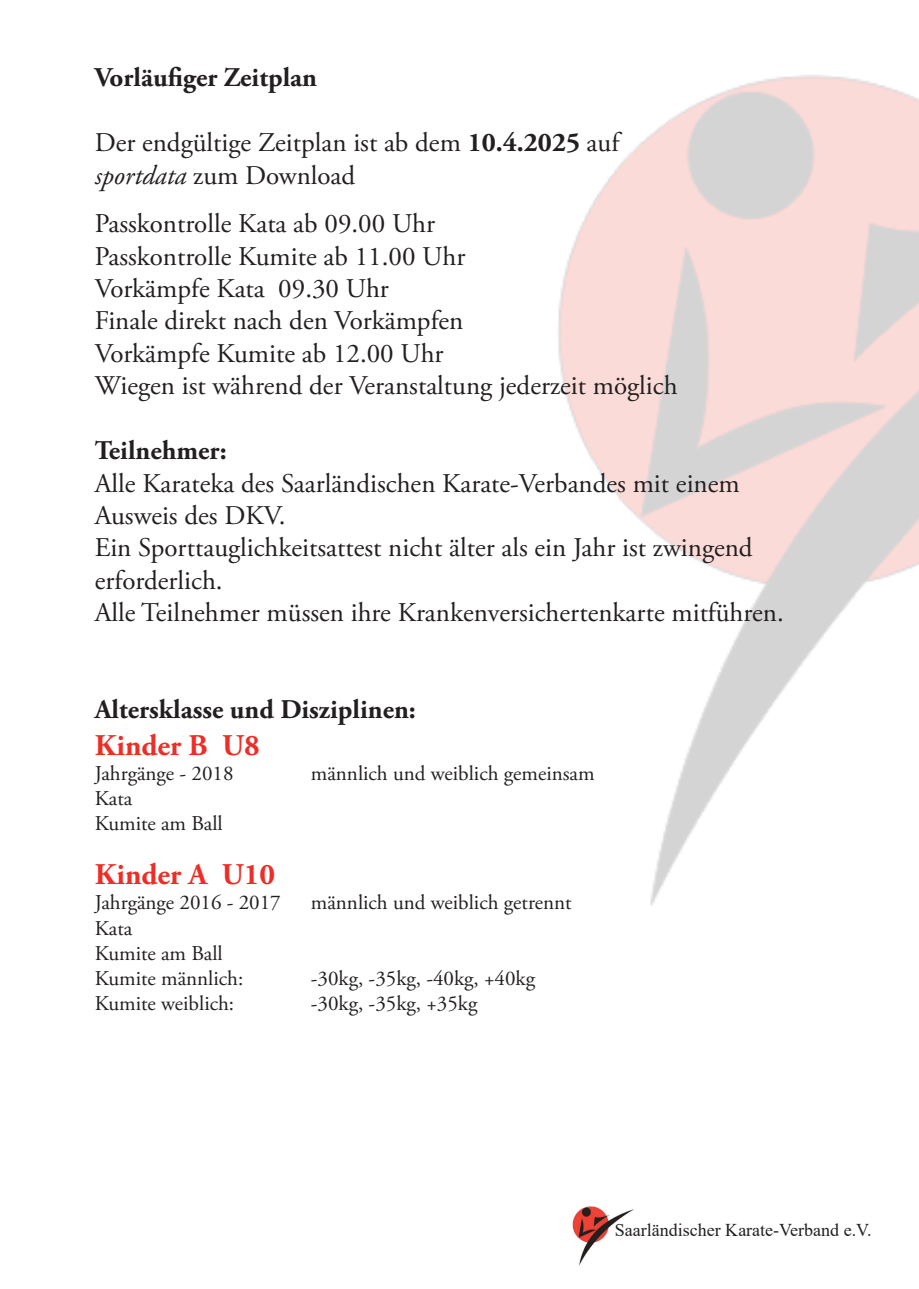
<style>
.page{position:relative;width:919px;height:1289px;background:#fff}
.page>*{position:absolute;margin:0;border:0;box-sizing:border-box;transform-origin:0 0}
.t1{font:700 30px "Adobe Garamond Pro";color:#ee2d27}
.t2{font:27px/32.4px "Adobe Garamond Pro";color:#231f20}
.t3{font:700 27px "Adobe Garamond Pro";color:#231f20}
.t4{font:21px/25.2px "Adobe Garamond Pro";color:#231f20}
.t5{font:18px "Times New Roman";color:#231f20}
.s1{font-weight:700}
.s2{font-style:italic}
</style>
<div class="page">
<img style="left:558px;top:75px;width:360px;height:831px">
<img style="left:572px;top:1206px;width:62px;height:58px">
<p class="t3" style="left:95px;top:62px;width:224px">Vorläufiger Zeitplan</p>
<p class="t2" style="left:95px;top:127px;width:526px">Der endgültige Zeitplan ist ab dem <span class="s1">10.4.2025</span> auf <span class="s2">sportdata</span> zum Download</p>
<p class="t2" style="left:95px;top:208px;width:584px">Passkontrolle Kata ab 09.00 Uhr<br>Passkontrolle Kumite ab 11.00 Uhr<br>Vorkämpfe Kata 09.30 Uhr<br>Finale direkt nach den Vorkämpfen<br>Vorkämpfe Kumite ab 12.00 Uhr<br>Wiegen ist während der Veranstaltung jederzeit möglich</p>
<p class="t3" style="left:95px;top:435px;width:133px">Teilnehmer:</p>
<p class="t2" style="left:95px;top:468px;width:690px">Alle Karateka des Saarländischen Karate-Verbandes mit einem Ausweis des DKV.<br>Ein Sporttauglichkeitsattest nicht älter als ein Jahr ist zwingend erforderlich.<br>Alle Teilnehmer müssen ihre Krankenversichertenkarte mitführen.</p>
<p class="t3" style="left:95px;top:694px;width:322px">Altersklasse und Disziplinen:</p>
<p class="t1" style="left:95px;top:727px;width:166px">Kinder B U8</p>
<p class="t4" style="left:95px;top:761px;width:140px">Jahrgänge - 2018</p>
<p class="t4" style="left:311px;top:761px;width:285px">männlich und weiblich gemeinsam</p>
<p class="t4" style="left:95px;top:786px;width:129px">Kata<br>Kumite am Ball</p>
<p class="t1" style="left:95px;top:857px;width:182px">Kinder A U10</p>
<p class="t4" style="left:95px;top:890px;width:187px">Jahrgänge 2016 - 2017</p>
<p class="t4" style="left:311px;top:890px;width:262px">männlich und weiblich getrennt</p>
<p class="t4" style="left:95px;top:916px;width:150px">Kata<br>Kumite am Ball<br>Kumite männlich:</p>
<p class="t4" style="left:311px;top:966px;width:226px">-30kg, -35kg, -40kg, +40kg</p>
<p class="t4" style="left:95px;top:991px;width:141px">Kumite weiblich:</p>
<p class="t4" style="left:311px;top:991px;width:168px">-30kg, -35kg, +35kg</p>
<p class="t5" style="left:614px;top:1217px;width:258px">Saarländischer Karate-Verband e.V.</p>
</div>
